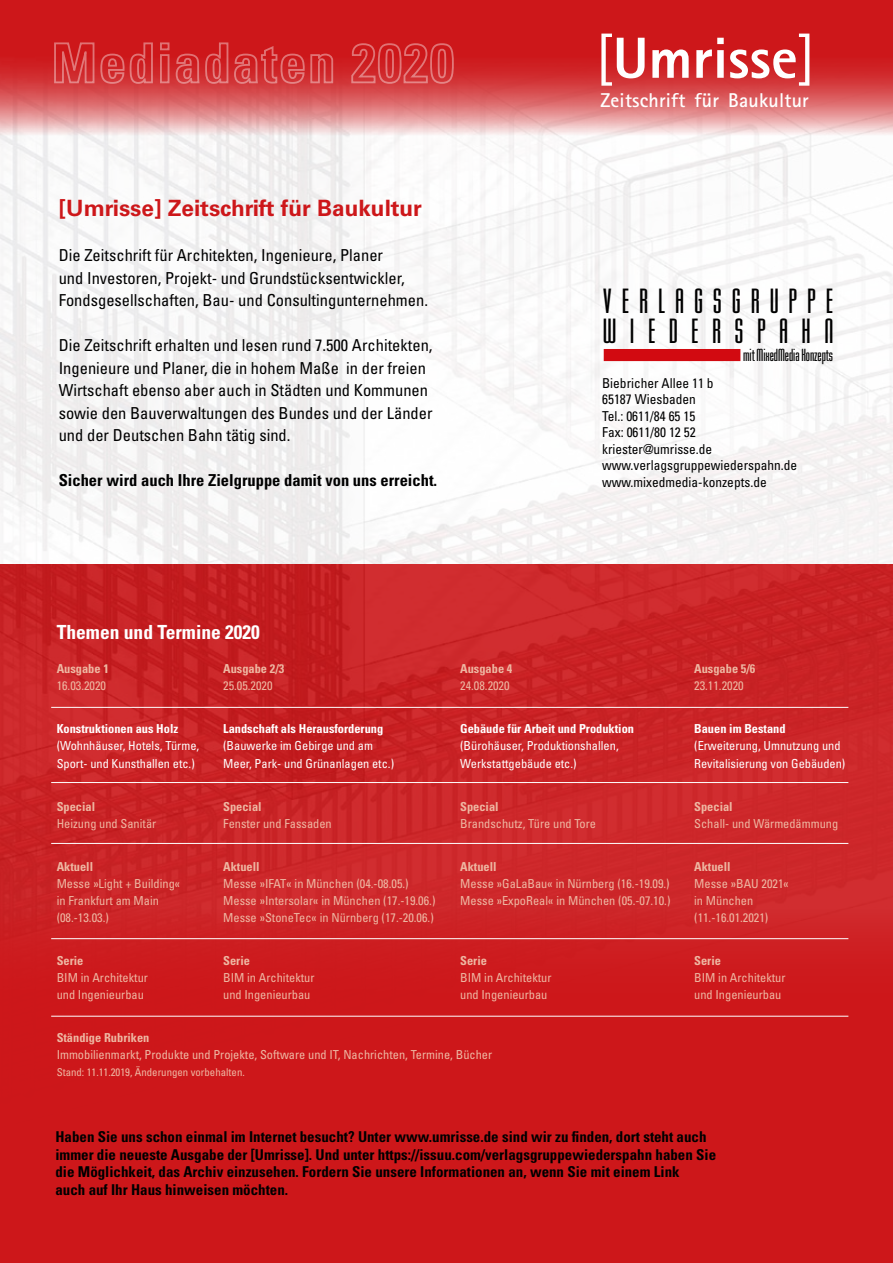
<style>
.page{position:relative;width:893px;height:1263px;background:#fff}
.page>*{position:absolute;margin:0;border:0;box-sizing:border-box;transform-origin:0 0}
.t1{font:800 58.05px "Rotis Sans Serif";color:#fff}
.t2{font:36.6px/29.2px "Mekanik Plain";letter-spacing:.27em;color:#000}
.t3{font:700 22.5px "Univers LT Std";color:#cd171a}
.t4{font:700 19.95px "Rotis Sans Serif";letter-spacing:.01em;color:#fff}
.t5{font:700 condensed 19.5px "Univers LT Std";color:#fff}
.t6{font:18.3px "Mekanik Plain";letter-spacing:-.005em;color:#000}
.t7{font:condensed 16.5px/22.5px "Univers LT Std";color:#000}
.t8{font:700 condensed 16.5px "Univers LT Std";color:#000}
.t9{font:700 condensed 15px/17.5px "Univers LT Std";color:#000}
.t10{font:condensed 13.65px/16.5px "Univers LT Std";color:#000}
.t11{font:condensed 12.3px "Univers LT Std";color:#eeb7a2}
.t12{font:condensed 12.3px "Univers LT Std";color:#fff}
.t13{font:700 condensed 12.3px "Univers LT Std";color:#eeb7a2}
.t14{font:700 condensed 12.3px "Univers LT Std";color:#fff}
.t15{font:condensed 10.8px "Univers LT Std";color:#eeb7a2}
.s1{font-weight:400}
</style>
<div class="page">
<img style="left:0;top:135px;width:893px;height:429px">
<svg style="left:0;top:0;width:893px;height:135px;background:#d64a4c"></svg>
<svg style="left:53px;top:42px;width:281px;height:43px;background:#d23538"></svg>
<svg style="left:350px;top:42px;width:105px;height:43px;background:#d3383a"></svg>
<div style="left:605px;top:350px;width:134px;height:10px;background:#d20a11"></div>
<div style="left:604px;top:349px;width:136px;height:12px;border:2px solid #d20a11"></div>
<img style="left:0;top:564px;width:893px;height:345px">
<div style="left:0;top:909px;width:893px;height:354px;background:#cd171a"></div>
<hr style="left:51px;top:707px;width:797px;height:1px;background:#fff">
<hr style="left:51px;top:782px;width:797px;height:1px;background:#fff">
<hr style="left:51px;top:843px;width:797px;height:1px;background:#fff">
<hr style="left:51px;top:938px;width:797px;height:1px;background:#fff">
<hr style="left:51px;top:1016px;width:797px;height:1px;background:#fff">
<h3 class="t3" style="left:59px;top:195px;width:365px">[Umrisse] Zeitschrift für Baukultur</h3>
<h3 class="t7" style="left:59px;top:244px;width:371px">Die Zeitschrift für Architekten, Ingenieure, Planer<br>und Investoren, Projekt- und Grundstücksentwickler,<br>Fondsgesellschaften, Bau- und Consultingunternehmen.</h3>
<p class="t7" style="left:59px;top:334px;width:375px">Die Zeitschrift erhalten und lesen rund 7.500 Architekten, Ingenieure und Planer, die in hohem Maße in der freien Wirtschaft ebenso aber auch in Städten und Kommunen sowie den Bauverwaltungen des Bundes und der Länder und der Deutschen Bahn tätig sind.</p>
<h3 class="t8" style="left:59px;top:470px;width:380px">Sicher wird auch Ihre Zielgruppe damit von uns erreicht.</h3>
<h1 class="t1" style="left:596px;top:21px;width:221px"><span class="s1">[</span>Umrisse<span class="s1">]</span></h1>
<h3 class="t4" style="left:600px;top:88px;width:210px">Zeitschrift für Baukultur</h3>
<h2 class="t2" style="left:603px;top:286px;width:232px">VERLAGSGRUPPE<br>WIEDERSPAHN</h2>
<p class="t10" style="left:602px;top:374px;width:197px">Biebricher Allee 11 b<br>65187 Wiesbaden<br>Tel.: 0611/84 65 15<br>Fax: 0611/80 12 52 kriester@umrisse.de www.verlagsgruppewiederspahn.de www.mixedmedia-konzepts.de</p>
<h3 class="t6" style="left:743px;top:343px;width:91px">mit MixedMedia Konzepts</h3>
<h3 class="t5" style="left:57px;top:620px;width:205px">Themen und Termine 2020</h3>
<p class="t13" style="left:57px;top:661px;width:54px">Ausgabe 1</p>
<p class="t13" style="left:223px;top:661px;width:63px">Ausgabe 2/3</p>
<p class="t13" style="left:460px;top:661px;width:54px">Ausgabe 4</p>
<p class="t13" style="left:694px;top:661px;width:63px">Ausgabe 5/6</p>
<p class="t11" style="left:57px;top:678px;width:51px">16.03.2020</p>
<p class="t11" style="left:223px;top:678px;width:51px">25.05.2020</p>
<p class="t11" style="left:460px;top:678px;width:51px">24.08.2020</p>
<p class="t11" style="left:694px;top:678px;width:51px">23.11.2020</p>
<p class="t14" style="left:57px;top:721px;width:123px">Konstruktionen aus Holz</p>
<p class="t14" style="left:223px;top:721px;width:162px">Landschaft als Herausforderung</p>
<p class="t14" style="left:460px;top:721px;width:175px">Gebäude für Arbeit und Produktion</p>
<p class="t14" style="left:694px;top:721px;width:93px">Bauen im Bestand</p>
<p class="t12" style="left:57px;top:738px;width:144px">(Wohnhäuser, Hotels, Türme,</p>
<p class="t12" style="left:223px;top:738px;width:151px">(Bauwerke im Gebirge und am</p>
<p class="t12" style="left:460px;top:738px;width:160px">(Bürohäuser, Produktionshallen,</p>
<p class="t12" style="left:694px;top:738px;width:148px">(Erweiterung, Umnutzung und</p>
<p class="t12" style="left:57px;top:755px;width:140px">Sport- und Kunsthallen etc.)</p>
<p class="t12" style="left:223px;top:755px;width:172px">Meer, Park- und Grünanlagen etc.)</p>
<p class="t12" style="left:460px;top:755px;width:118px">Werkstattgebäude etc.)</p>
<p class="t12" style="left:694px;top:755px;width:153px">Revitalisierung von Gebäuden)</p>
<p class="t13" style="left:57px;top:799px;width:40px">Special</p>
<p class="t13" style="left:223px;top:799px;width:40px">Special</p>
<p class="t13" style="left:460px;top:799px;width:40px">Special</p>
<p class="t13" style="left:694px;top:799px;width:40px">Special</p>
<p class="t11" style="left:57px;top:815px;width:101px">Heizung und Sanitär</p>
<p class="t11" style="left:223px;top:815px;width:110px">Fenster und Fassaden</p>
<p class="t11" style="left:460px;top:815px;width:137px">Brandschutz, Türe und Tore</p>
<p class="t11" style="left:694px;top:815px;width:146px">Schall- und Wärmedämmung</p>
<p class="t13" style="left:57px;top:859px;width:38px">Aktuell</p>
<p class="t13" style="left:223px;top:859px;width:38px">Aktuell</p>
<p class="t13" style="left:460px;top:859px;width:38px">Aktuell</p>
<p class="t13" style="left:694px;top:859px;width:38px">Aktuell</p>
<p class="t11" style="left:57px;top:875px;width:125px">Messe »Light + Building«</p>
<p class="t11" style="left:223px;top:875px;width:187px">Messe »IFAT« in München (04.-08.05.)</p>
<p class="t11" style="left:460px;top:875px;width:211px">Messe »GaLaBau« in Nürnberg (16.-19.09.)</p>
<p class="t11" style="left:694px;top:875px;width:96px">Messe »BAU 2021«</p>
<p class="t11" style="left:57px;top:892px;width:104px">in Frankfurt am Main</p>
<p class="t11" style="left:223px;top:892px;width:214px">Messe »Intersolar« in München (17.-19.06.)</p>
<p class="t11" style="left:460px;top:892px;width:212px">Messe »ExpoReal« in München (05.-07.10.)</p>
<p class="t11" style="left:694px;top:892px;width:61px">in München</p>
<p class="t11" style="left:57px;top:909px;width:54px">(08.-13.03.)</p>
<p class="t11" style="left:223px;top:909px;width:212px">Messe »StoneTec« in Nürnberg (17.-20.06.)</p>
<p class="t11" style="left:694px;top:909px;width:76px">(11.-16.01.2021)</p>
<p class="t13" style="left:57px;top:953px;width:28px">Serie</p>
<p class="t13" style="left:223px;top:953px;width:28px">Serie</p>
<p class="t13" style="left:460px;top:953px;width:28px">Serie</p>
<p class="t13" style="left:694px;top:953px;width:28px">Serie</p>
<p class="t11" style="left:57px;top:969px;width:93px">BIM in Architektur</p>
<p class="t11" style="left:223px;top:969px;width:93px">BIM in Architektur</p>
<p class="t11" style="left:460px;top:969px;width:93px">BIM in Architektur</p>
<p class="t11" style="left:694px;top:969px;width:93px">BIM in Architektur</p>
<p class="t11" style="left:57px;top:986px;width:89px">und Ingenieurbau</p>
<p class="t11" style="left:223px;top:986px;width:89px">und Ingenieurbau</p>
<p class="t11" style="left:460px;top:986px;width:89px">und Ingenieurbau</p>
<p class="t11" style="left:694px;top:986px;width:89px">und Ingenieurbau</p>
<p class="t13" style="left:57px;top:1030px;width:94px">Ständige Rubriken</p>
<p class="t11" style="left:57px;top:1046px;width:437px">Immobilienmarkt, Produkte und Projekte, Software und IT, Nachrichten, Termine, Bücher</p>
<p class="t15" style="left:57px;top:1065px;width:190px">Stand: 11.11.2019, Änderungen vorbehalten.</p>
<p class="t9" style="left:55px;top:1128px;width:662px">Haben Sie uns schon einmal im Internet besucht? Unter www.umrisse.de sind wir zu finden, dort steht auch immer die neueste Ausgabe der [Umrisse]. Und unter https://issuu.com/verlagsgruppewiederspahn haben Sie die Möglichkeit, das Archiv einzusehen. Fordern Sie unsere Informationen an, wenn Sie mit einem Link<br>auch auf Ihr Haus hinweisen möchten.</p>
</div>
